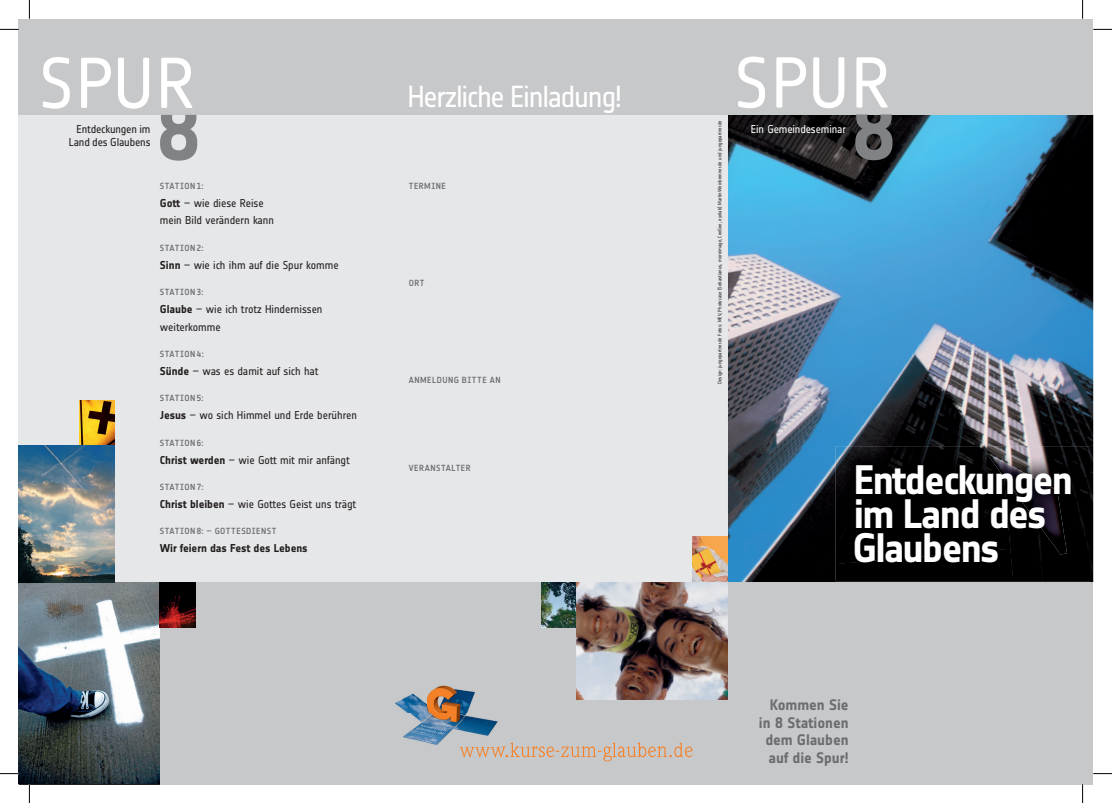
<style>
.page{position:relative;width:1112px;height:803px;background:#fff}
.page>*{position:absolute;margin:0;border:0;box-sizing:border-box;transform-origin:0 0}
.t1{font:70.88px "Notes Soft Regular Tf";letter-spacing:.03em;color:#fff}
.t2{font:700 40.5px/34px "Notes";letter-spacing:-.045em;color:#fff}
.t3{font:30px "Notes";letter-spacing:-.045em;color:#fff}
.t4{font:700 15px/17.8px "Notes";letter-spacing:-.005em;color:#6c6d70;text-align:right}
.t5{font:11.25px/17.8px "Notes";letter-spacing:-.005em;color:#231f20}
.t6{font:700 11.25px "Notes";letter-spacing:-.01em;color:#231f20}
.t7{font:11.25px "Notes";letter-spacing:-.015em;color:#fff}
.t8{font:8.75px "Notes Medium Tf";letter-spacing:.055em;color:#6c6d70}
.t9{font:5px "Notes";letter-spacing:-.005em;color:#231f20}
.s1{font-weight:700}
</style>
<div class="page">
<div style="left:19px;top:114px;width:1073px;height:468px;background:#e6e7e9"></div>
<img style="left:727px;top:114px;width:365px;height:468px">
<div style="left:19px;top:582px;width:1073px;height:202px;background:#c7c8ca"></div>
<div style="left:19px;top:19px;width:1073px;height:95px;background:#c7c8ca"></div>
<svg style="left:855px;top:114px;width:37px;height:46px;background:#636366"></svg>
<img style="left:835px;top:446px;width:165px;height:103px">
<img style="left:1000px;top:446px;width:89px;height:135px">
<div style="left:835px;top:549px;width:178px;height:32px;background:#000"></div>
<img style="left:985px;top:453px;width:81px;height:102px">
<svg style="left:160px;top:115px;width:37px;height:46px"></svg>
<img style="left:19px;top:582px;width:141px;height:201px">
<img style="left:541px;top:582px;width:35px;height:45px">
<img style="left:79px;top:400px;width:35px;height:46px">
<img style="left:160px;top:582px;width:35px;height:46px">
<img style="left:692px;top:536px;width:35px;height:46px">
<img style="left:19px;top:446px;width:95px;height:136px">
<img style="left:576px;top:582px;width:151px;height:117px">
<svg style="left:459px;top:742px;width:233px;height:19px"></svg>
<img style="left:395px;top:685px;width:104px;height:61px">
<svg style="left:0;top:29px;width:19px;height:1px"></svg>
<svg style="left:1092px;top:29px;width:19px;height:1px"></svg>
<svg style="left:0;top:773px;width:19px;height:1px"></svg>
<svg style="left:1092px;top:773px;width:19px;height:1px"></svg>
<svg style="left:29px;top:0;width:1px;height:19px"></svg>
<svg style="left:29px;top:784px;width:1px;height:19px"></svg>
<svg style="left:1082px;top:0;width:1px;height:19px"></svg>
<svg style="left:1081px;top:784px;width:2px;height:19px"></svg>
<h1 class="t1" style="left:39px;top:44px;width:158px">SPUR</h1>
<p class="t5" style="left:69px;top:123px;width:83px;line-height:12.8px;text-align:right">Entdeckungen im<br>Land des Glaubens</p>
<p class="t8" style="left:160px;top:181px;width:45px">STATION 1:</p>
<p class="t5" style="left:160px;top:194px;width:116px"><span class="s1">Gott</span> – wie diese Reise mein Bild verändern kann</p>
<p class="t8" style="left:160px;top:243px;width:45px">STATION 2:</p>
<p class="t5" style="left:160px;top:256px;width:180px"><span class="s1">Sinn</span> – wie ich ihm auf die Spur komme</p>
<p class="t8" style="left:160px;top:287px;width:45px">STATION 3:</p>
<p class="t5" style="left:160px;top:300px;width:164px"><span class="s1">Glaube</span> – wie ich trotz Hindernissen weiterkomme</p>
<p class="t8" style="left:160px;top:349px;width:45px">STATION 4:</p>
<p class="t5" style="left:160px;top:362px;width:160px"><span class="s1">Sünde</span> – was es damit auf sich hat</p>
<p class="t8" style="left:160px;top:393px;width:45px">STATION 5:</p>
<p class="t5" style="left:160px;top:406px;width:198px"><span class="s1">Jesus</span> – wo sich Himmel und Erde berühren</p>
<p class="t8" style="left:160px;top:438px;width:45px">STATION 6:</p>
<p class="t5" style="left:160px;top:451px;width:191px"><span class="s1">Christ werden</span> – wie Gott mit mir anfängt</p>
<p class="t8" style="left:160px;top:482px;width:45px">STATION 7:</p>
<p class="t5" style="left:160px;top:495px;width:198px"><span class="s1">Christ bleiben</span> – wie Gottes Geist uns trägt</p>
<p class="t8" style="left:160px;top:526px;width:118px">STATION 8: – GOTTESDIENST</p>
<p class="t6" style="left:160px;top:542px;width:149px">Wir feiern das Fest des Lebens</p>
<h3 class="t3" style="left:407px;top:79px;width:216px">Herzliche Einladung!</h3>
<p class="t8" style="left:409px;top:181px;width:38px">TERMINE</p>
<p class="t8" style="left:409px;top:278px;width:17px">ORT</p>
<p class="t8" style="left:409px;top:375px;width:93px">ANMELDUNG BITTE AN</p>
<p class="t8" style="left:409px;top:463px;width:63px">VERANSTALTER</p>
<p class="t9" style="left:716px;top:384px;width:265px;rotate:-90deg">Design: jungepartner.de Fotos: MEV, Photocase (Sebastianus, moreimage, CeeGee, eyelab) MartinWeinbrenner.de und jungepartner.de</p>
<h1 class="t1" style="left:734px;top:43px;width:158px">SPUR</h1>
<p class="t7" style="left:750px;top:122px;width:96px">Ein Gemeindeseminar</p>
<h2 class="t2" style="left:852px;top:463px;width:222px">Entdeckungen im Land des<br>Glaubens</h2>
<h3 class="t4" style="left:758px;top:695px;width:91px">Kommen Sie in 8 Stationen dem Glauben auf die Spur!</h3>
</div>
